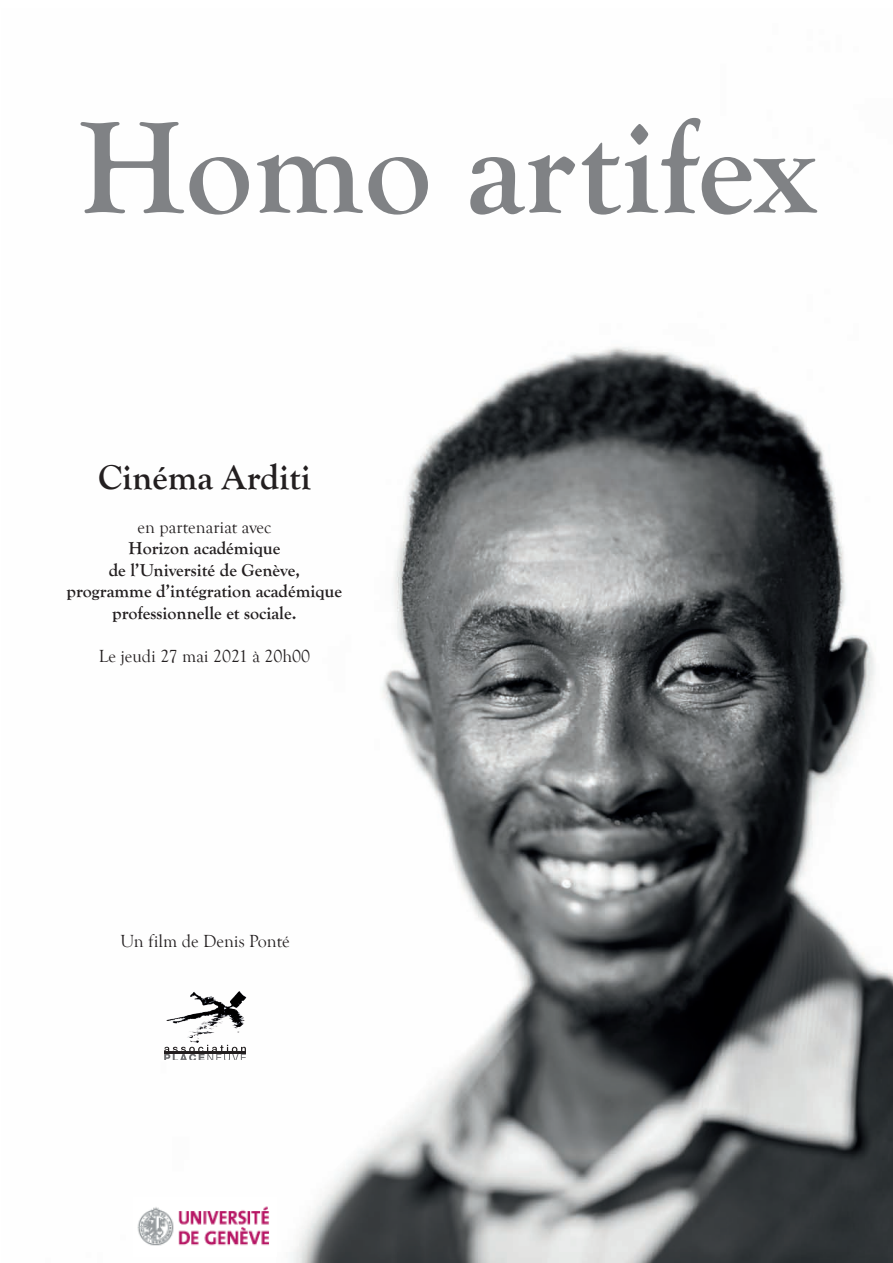
<style>
.page{position:relative;width:893px;height:1263px;background:#fff}
.page>*{position:absolute;margin:0;border:0;box-sizing:border-box;transform-origin:0 0}
.t1{font:700 135px "Goudy Old Style T";color:#808285}
.t2{font:700 36px "Goudy Old Style T";color:#231f20}
.t3{font:700 18px/21.6px "Goudy Old Style T";color:#231f20;text-align:center}
.t4{font:18px "Goudy Old Style T";color:#231f20}
</style>
<div class="page">
<img style="left:207px;top:347px;width:686px;height:916px">
<img style="left:166px;top:988px;width:83px;height:55px">
<svg style="left:164px;top:1045px;width:82px;height:15px"></svg>
<hr style="left:164px;top:1051px;width:82px;height:3px;background:#231f20">
<img style="left:137px;top:1197px;width:139px;height:60px">
<h1 class="t1" style="left:79px;top:92px;width:737px">Homo artifex</h1>
<h2 class="t2" style="left:98px;top:457px;width:214px">Cinéma Arditi</h2>
<p class="t4" style="left:138px;top:516px;width:135px">en partenariat avec</p>
<p class="t3" style="left:67px;top:537px;width:277px">Horizon académique<br>de l’Université de Genève, programme d’intégration académique professionnelle et sociale.</p>
<p class="t4" style="left:99px;top:646px;width:213px">Le jeudi 27 mai 2021 à 20h00</p>
<p class="t4" style="left:120px;top:931px;width:171px">Un film de Denis Ponté</p>
</div>
